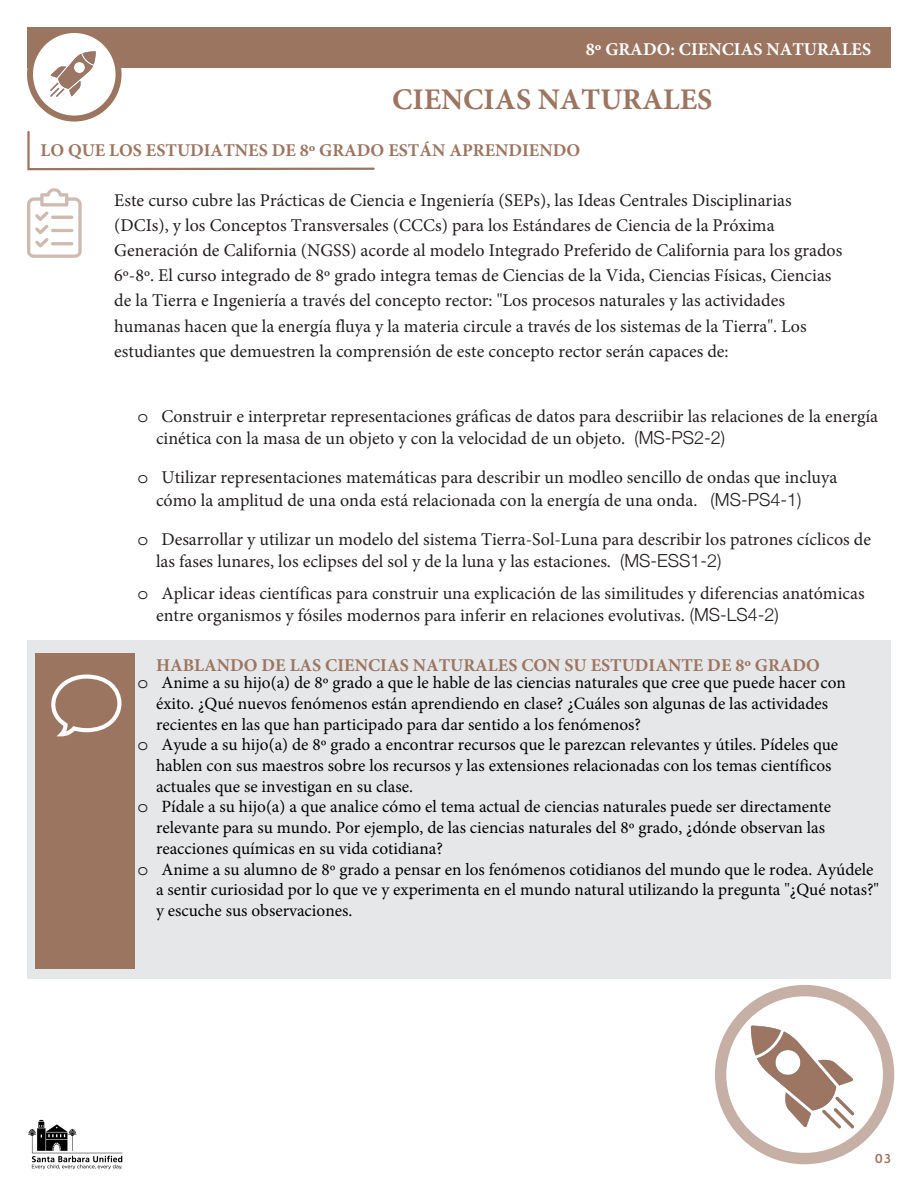
<style>
.page{position:relative;width:918px;height:1188px;background:#fff}
.page>*{position:absolute;margin:0;border:0;box-sizing:border-box;transform-origin:0 0}
.t1{font:700 30px "Minion Pro";color:#9c7561}
.t2{font:18px/25.2px "Minion Pro";color:#231f20}
.t3{font:700 18px "Minion Pro";color:#9c7561}
.t4{font:700 18px "Minion Pro";color:#fff}
.t5{font:17.25px "Minion Pro";color:#000}
.t6{font:700 12px "Semplicita Pro";color:#9c7561}
.s1{font-family:"Courier Std"}
.s2{font-family:"Helvetica Neue";font-weight:300}
.s3{font-family:"Courier Std";font-size:18px;color:#231f20}
</style>
<div class="page">
<div style="left:27px;top:27px;width:864px;height:41px;background:#9c7561"></div>
<svg style="left:30px;top:30px;width:89px;height:89px"></svg>
<div style="left:27px;top:27px;width:95px;height:95px;border:6px solid #9c7561;border-radius:50%"></div>
<div style="left:715px;top:985px;width:179px;height:179px;border:11px solid #9c7561;border-radius:50%"></div>
<svg style="left:27px;top:188px;width:55px;height:70px"></svg>
<hr style="left:51px;top:242px;width:22px;height:3px;background:#9c7561;border-radius:2px">
<svg style="left:27px;top:131px;width:348px;height:40px"></svg>
<div style="left:27px;top:640px;width:864px;height:339px;background:#e6e7e9"></div>
<div style="left:36px;top:653px;width:99px;height:316px;background:#9c7561"></div>
<svg style="left:51px;top:675px;width:70px;height:61px"></svg>
<img style="left:28px;top:1119px;width:95px;height:51px">
<img style="left:38px;top:39px;width:69px;height:69px">
<img style="left:724px;top:998px;width:157px;height:158px">
<p class="t4" style="left:586px;top:36px;width:287px">8º GRADO: CIENCIAS NATURALES</p>
<p class="t1" style="left:392px;top:79px;width:322px">CIENCIAS NATURALES</p>
<p class="t3" style="left:41px;top:138px;width:541px">LO QUE LOS ESTUDIATNES DE 8º GRADO ESTÁN APRENDIENDO</p>
<p class="t2" style="left:114px;top:187px;width:730px">Este curso cubre las Prácticas de Ciencia e Ingeniería (SEPs), las Ideas Centrales Disciplinarias (DCIs), y los Conceptos Transversales (CCCs) para los Estándares de Ciencia de la Próxima Generación de California (NGSS) acorde al modelo Integrado Preferido de California para los grados 6º-8º. El curso integrado de 8º grado integra temas de Ciencias de la Vida, Ciencias Físicas, Ciencias de la Tierra e Ingeniería a través del concepto rector: "Los procesos naturales y las actividades humanas hacen que la energía fluya y la materia circule a través de los sistemas de la Tierra". Los estudiantes que demuestren la comprensión de este concepto rector serán capaces de:</p>
<p class="t2" style="left:156px;top:405px;width:724px;line-height:22.4px;text-indent:-19px"><span class="s1">o</span> Construir e interpretar representaciones gráficas de datos para descriibir las relaciones de la energía cinética con la masa de un objeto y con la velocidad de un objeto. <span class="s2">(MS-PS2-2)</span></p>
<p class="t2" style="left:156px;top:466px;width:683px;line-height:22.4px;text-indent:-19px"><span class="s1">o</span> Utilizar representaciones matemáticas para describir un modleo sencillo de ondas que incluya cómo la amplitud de una onda está relacionada con la energía de una onda. <span class="s2">(MS-PS4-1)</span></p>
<p class="t2" style="left:156px;top:528px;width:717px;line-height:22.4px;text-indent:-19px"><span class="s1">o</span> Desarrollar y utilizar un modelo del sistema Tierra-Sol-Luna para describir los patrones cíclicos de las fases lunares, los eclipses del sol y de la luna y las estaciones. <span class="s2">(MS-ESS1-2)</span></p>
<p class="t2" style="left:156px;top:582px;width:710px;line-height:22.4px;text-indent:-19px"><span class="s1">o</span> Aplicar ideas científicas para construir una explicación de las similitudes y diferencias anatómicas entre organismos y fósiles modernos para inferir en relaciones evolutivas. <span class="s2">(MS-LS4-2)</span></p>
<p class="t3" style="left:156px;top:652px;width:666px">HABLANDO DE LAS CIENCIAS NATURALES CON SU ESTUDIANTE DE 8º GRADO</p>
<p class="t5" style="left:137px;top:671px;width:710px"><span class="s3">o</span> Anime a su hijo(a) de 8º grado a que le hable de las ciencias naturales que cree que puede hacer con</p>
<p class="t5" style="left:156px;top:692px;width:674px">éxito. ¿Qué nuevos fenómenos están aprendiendo en clase? ¿Cuáles son algunas de las actividades</p>
<p class="t5" style="left:156px;top:713px;width:487px">recientes en las que han participado para dar sentido a los fenómenos?</p>
<p class="t5" style="left:137px;top:733px;width:702px"><span class="s3">o</span> Ayude a su hijo(a) de 8º grado a encontrar recursos que le parezcan relevantes y útiles. Pídeles que</p>
<p class="t5" style="left:156px;top:754px;width:677px">hablen con sus maestros sobre los recursos y las extensiones relacionadas con los temas científicos</p>
<p class="t5" style="left:156px;top:775px;width:259px">actuales que se investigan en su clase.</p>
<p class="t5" style="left:137px;top:795px;width:695px"><span class="s3">o</span> Pídale a su hijo(a) a que analice cómo el tema actual de ciencias naturales puede ser directamente</p>
<p class="t5" style="left:156px;top:816px;width:671px">relevante para su mundo. Por ejemplo, de las ciencias naturales del 8º grado, ¿dónde observan las</p>
<p class="t5" style="left:156px;top:837px;width:288px">reacciones químicas en su vida cotidiana?</p>
<p class="t5" style="left:137px;top:857px;width:738px"><span class="s3">o</span> Anime a su alumno de 8º grado a pensar en los fenómenos cotidianos del mundo que le rodea. Ayúdele</p>
<p class="t5" style="left:156px;top:878px;width:725px">a sentir curiosidad por lo que ve y experimenta en el mundo natural utilizando la pregunta "¿Qué notas?"</p>
<p class="t5" style="left:156px;top:899px;width:198px">y escuche sus observaciones.</p>
<p class="t6" style="left:875px;top:1149px;width:18px">03</p>
</div>
